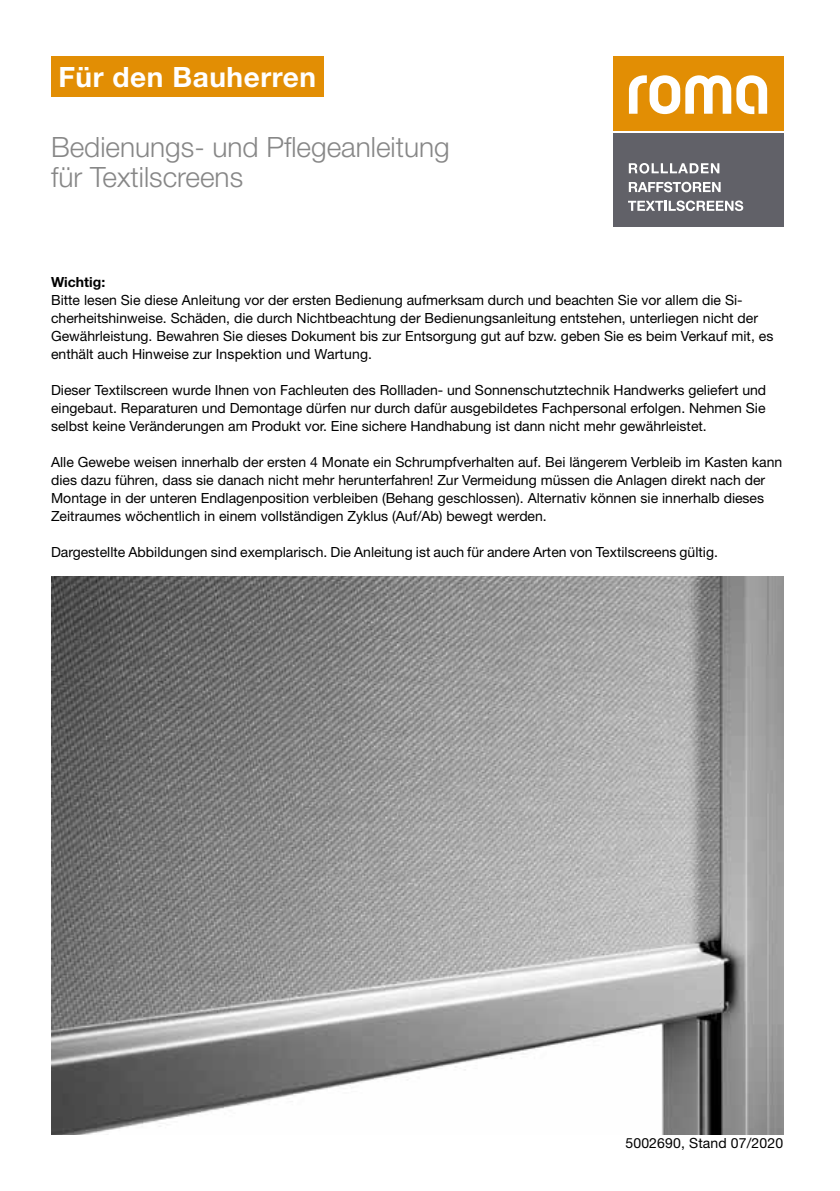
<style>
.page{position:relative;width:840px;height:1191px;background:#fff}
.page>*{position:absolute;margin:0;border:0;box-sizing:border-box;transform-origin:0 0}
.t1{font:300 28px/30px "Helvetica Neue LT Std";color:#878787}
.t2{font:700 28px "Helvetica Neue LT Std";letter-spacing:.02em;color:#fff}
.t3{font:14px/18px "Helvetica Neue LT Std";color:#000}
.t4{font:700 14px "Helvetica Neue LT Std";color:#000}
</style>
<div class="page">
<img style="left:51px;top:577px;width:731px;height:557px">
<div style="left:51px;top:57px;width:272px;height:40px;background:#e28e04"></div>
<div style="left:612px;top:57px;width:170px;height:74px;background:#e28e04"></div>
<div style="left:612px;top:134px;width:170px;height:93px;background:#616168"></div>
<svg style="left:736px;top:75px;width:30px;height:39px"></svg>
<svg style="left:628px;top:75px;width:102px;height:39px"></svg>
<svg style="left:628px;top:163px;width:91px;height:10px"></svg>
<svg style="left:628px;top:182px;width:92px;height:10px"></svg>
<svg style="left:628px;top:200px;width:114px;height:11px"></svg>
<h1 class="t2" style="left:58px;top:59px;width:259px">Für den Bauherren</h1>
<h1 class="t1" style="left:51px;top:131px;width:400px">Bedienungs- und Pflegeanleitung für Textilscreens</h1>
<p class="t4" style="left:51px;top:273px;width:56px">Wichtig:</p>
<p class="t3" style="left:51px;top:291px;width:723px">Bitte lesen Sie diese Anleitung vor der ersten Bedienung aufmerksam durch und beachten Sie vor allem die Si&shy;cherheitshinweise. Schäden, die durch Nichtbeachtung der Bedienungsanleitung entstehen, unterliegen nicht der Gewährleistung. Bewahren Sie dieses Dokument bis zur Entsorgung gut auf bzw. geben Sie es beim Verkauf mit, es enthält auch Hinweise zur Inspektion und Wartung.</p>
<p class="t3" style="left:51px;top:381px;width:716px;text-align:justify">Dieser Textilscreen wurde Ihnen von Fachleuten des Rollladen- und Sonnenschutztechnik Handwerks geliefert und eingebaut. Reparaturen und Demontage dürfen nur durch dafür ausgebildetes Fachpersonal erfolgen. Nehmen Sie selbst keine Veränderungen am Produkt vor. Eine sichere Handhabung ist dann nicht mehr gewährleistet.</p>
<p class="t3" style="left:51px;top:453px;width:732px">Alle Gewebe weisen innerhalb der ersten 4 Monate ein Schrumpfverhalten auf. Bei längerem Verbleib im Kasten kann dies dazu führen, dass sie danach nicht mehr herunterfahren! Zur Vermeidung müssen die Anlagen direkt nach der Montage in der unteren Endlagenposition verbleiben (Behang geschlossen). Alternativ können sie innerhalb dieses Zeitraumes wöchentlich in einem vollständigen Zyklus (Auf/Ab) bewegt werden.</p>
<p class="t3" style="left:51px;top:543px;width:668px">Dargestellte Abbildungen sind exemplarisch. Die Anleitung ist auch für andere Arten von Textilscreens gültig.</p>
<p class="t3" style="left:625px;top:1134px;width:159px">5002690, Stand 07/2020</p>
</div>
